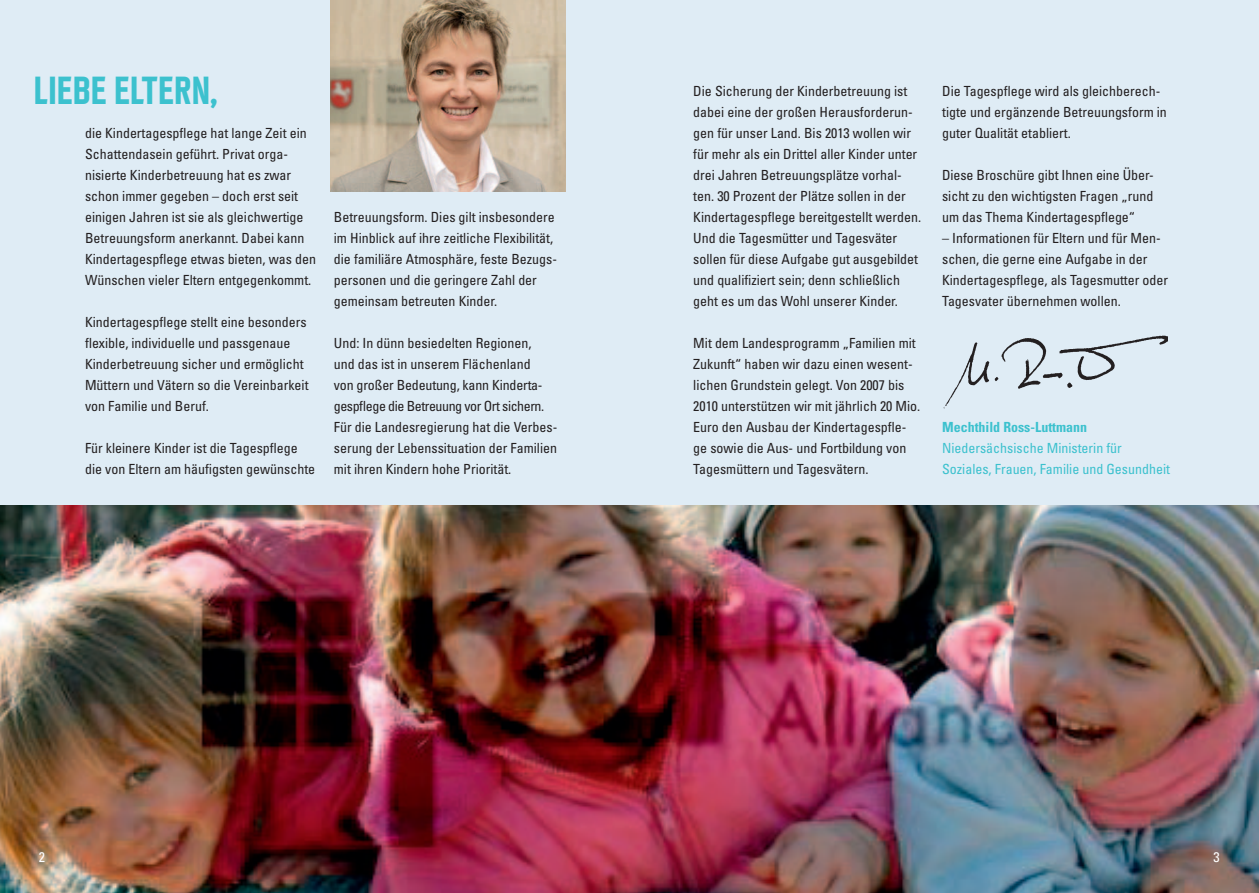
<style>
.page{position:relative;width:1259px;height:893px;background:#fff}
.page>*{position:absolute;margin:0;border:0;box-sizing:border-box;transform-origin:0 0}
.t1{font:700 49.5px "Tivoli OT";color:#3cc1ce}
.t2{font:condensed 13.95px/21px "Univers";color:#231f20}
.t3{font:condensed 13.95px/21px "Univers";color:#3cc1ce}
.t4{font:700 condensed 13.95px "Univers";color:#3cc1ce}
.t5{font:condensed 13.95px "Univers";color:#fff}
</style>
<div class="page">
<div style="left:0;top:0;width:1259px;height:506px;background:#dfecf5"></div>
<img style="left:0;top:506px;width:1259px;height:387px">
<img style="left:943px;top:335px;width:224px;height:74px">
<img style="left:330px;top:0;width:235px;height:191px">
<h1 class="t1" style="left:34px;top:58px;width:185px">LIEBE ELTERN,</h1>
<p class="t2" style="left:693px;top:82px;width:229px">Die Sicherung der Kinderbetreuung ist dabei eine der großen Herausforderun&shy;gen für unser Land. Bis 2013 wollen wir für mehr als ein Drittel aller Kinder unter drei Jahren Betreuungsplätze vorhal&shy;ten. 30 Prozent der Plätze sollen in der Kindertagespflege bereitgestellt werden.<br>Und die Tagesmütter und Tagesväter sollen für diese Aufgabe gut ausgebildet und qualifiziert sein; denn schließlich geht es um das Wohl unserer Kinder.</p>
<p class="t2" style="left:693px;top:334px;width:228px">Mit dem Landesprogramm „Familien mit Zukunft“ haben wir dazu einen wesent&shy;lichen Grundstein gelegt. Von 2007 bis 2010 unterstützen wir mit jährlich 20 Mio.<br>Euro den Ausbau der Kindertagespfle&shy;ge sowie die Aus- und Fortbildung von Tagesmüttern und Tagesvätern.</p>
<p class="t2" style="left:85px;top:124px;width:232px">die Kindertagespflege hat lange Zeit ein Schattendasein geführt. Privat orga&shy;nisierte Kinderbetreuung hat es zwar schon immer gegeben – doch erst seit einigen Jahren ist sie als gleichwertige Betreuungsform anerkannt. Dabei kann Kindertagespflege etwas bieten, was den Wünschen vieler Eltern entgegenkommt.</p>
<p class="t2" style="left:85px;top:313px;width:225px">Kindertagespflege stellt eine besonders flexible, individuelle und passgenaue Kinderbetreuung sicher und ermöglicht Müttern und Vätern so die Vereinbarkeit von Familie und Beruf.</p>
<p class="t2" style="left:85px;top:439px;width:232px">Für kleinere Kinder ist die Tagespflege die von Eltern am häufigsten gewünschte</p>
<p class="t2" style="left:334px;top:208px;width:225px">Betreuungsform. Dies gilt insbesondere im Hinblick auf ihre zeitliche Flexibilität, die familiäre Atmosphäre, feste Bezugs&shy;personen und die geringere Zahl der gemeinsam betreuten Kinder.</p>
<p class="t2" style="left:334px;top:334px;width:225px">Und: In dünn besiedelten Regionen,<br>und das ist in unserem Flächenland<br>von großer Bedeutung, kann Kinderta&shy;gespflege die Betreuung vor Ort sichern.<br>Für die Landesregierung hat die Verbes&shy;serung der Lebenssituation der Familien mit ihren Kindern hohe Priorität.</p>
<p class="t2" style="left:942px;top:82px;width:226px">Die Tagespflege wird als gleichberech&shy;tigte und ergänzende Betreuungsform in guter Qualität etabliert.</p>
<p class="t2" style="left:942px;top:166px;width:213px;text-align:justify">Diese Broschüre gibt Ihnen eine Über&shy;sicht zu den wichtigsten Fragen „rund um das Thema Kindertagespflege“</p>
<p class="t2" style="left:942px;top:229px;width:227px">– Informationen für Eltern und für Men&shy;schen, die gerne eine Aufgabe in der Kindertagespflege, als Tagesmutter oder Tagesvater übernehmen wollen.</p>
<p class="t4" style="left:942px;top:422px;width:146px">Mechthild Ross-Luttmann</p>
<p class="t3" style="left:942px;top:439px;width:229px">Niedersächsische Ministerin für<br>Soziales, Frauen, Familie und Gesundheit</p>
<p class="t5" style="left:39px;top:851px;width:8px">2</p>
<p class="t5" style="left:1213px;top:851px;width:8px">3</p>
</div>
